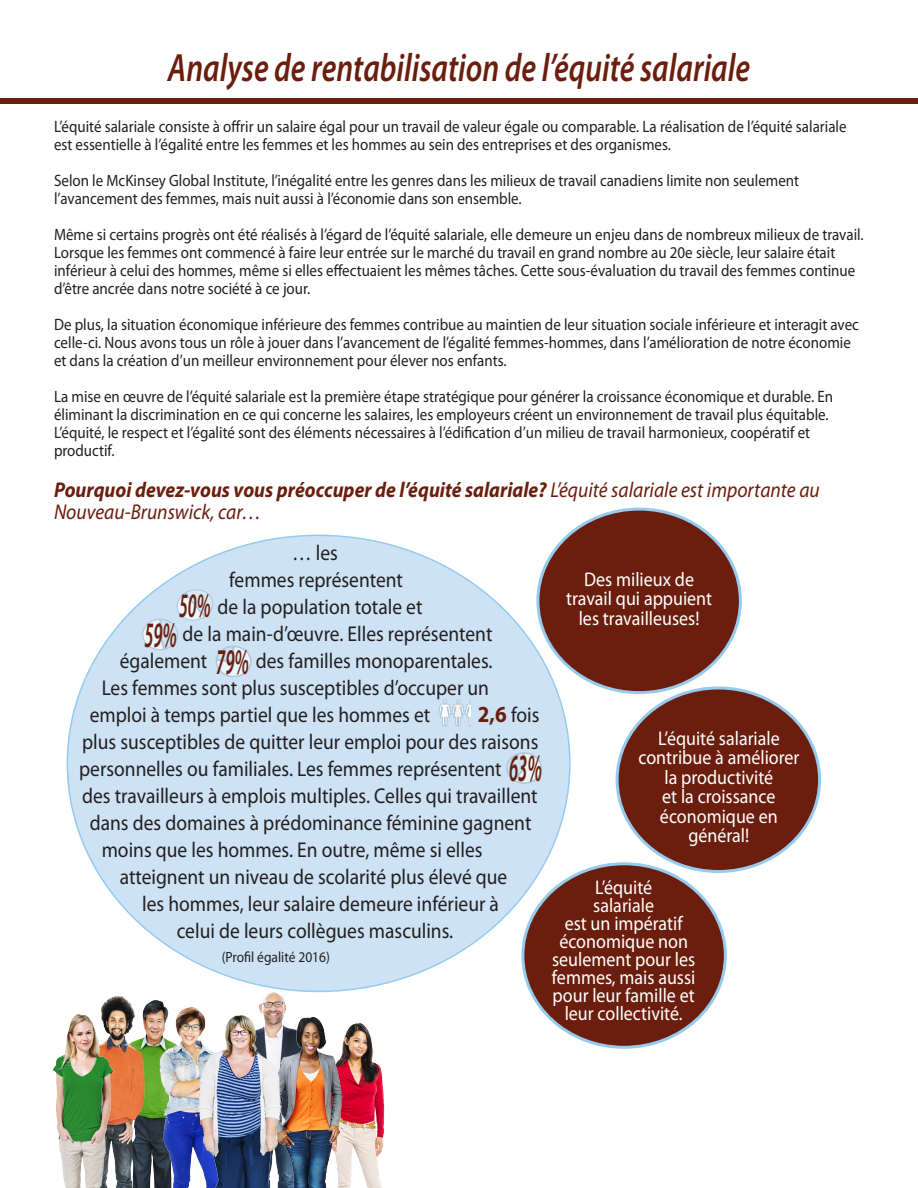
<style>
.page{position:relative;width:918px;height:1188px;background:#fff}
.page>*{position:absolute;margin:0;border:0;box-sizing:border-box;transform-origin:0 0}
.t1{font:italic 600 39.6px "Myriad Pro";color:#6b1e0d;scale:.77 1}
.t2{font:italic 600 38.55px "Myriad Pro";color:#6b1e0d;scale:.46 1}
.t3{font:italic 600 36.3px "Myriad Pro";color:#6b1e0d;scale:.48 1}
.t4{font:italic 600 36px "Myriad Pro";color:#6b1e0d;scale:.49 1}
.t5{font:italic 600 34.5px "Myriad Pro";color:#6b1e0d;scale:.49 1}
.t6{font:21.45px/27px "Myriad Pro";color:#231f20;text-align:center;scale:.91 1}
.t7{font:italic 21.45px/22.5px "Myriad Pro";color:#6b1e0d;scale:.91 1}
.t8{font:19.8px/19.5px "Myriad Pro";color:#fff;text-align:center;scale:.91 1}
.t9{font:16.5px/18px "Myriad Pro";color:#231f20;scale:.91 1}
.t10{font:14.85px "Myriad Pro";color:#231f20;scale:.91 1}
.s1{font-weight:700}
.s2{font-weight:700;font-size:23.1px;color:#6b1e0d}
</style>
<div class="page">
<img style="left:145px;top:1000px;width:17px;height:188px">
<img style="left:101px;top:996px;width:44px;height:192px">
<img style="left:344px;top:1023px;width:41px;height:165px">
<img style="left:241px;top:981px;width:61px;height:28px">
<img style="left:288px;top:1017px;width:56px;height:171px">
<img style="left:157px;top:1002px;width:40px;height:186px">
<img style="left:52px;top:1009px;width:64px;height:179px">
<img style="left:193px;top:1009px;width:95px;height:179px">
<div style="left:0;top:98px;width:918px;height:6px;background:#6b1e0d"></div>
<div style="left:538px;top:509px;width:202px;height:184px;background:#6b1e0d;border-radius:50%"></div>
<div style="left:67px;top:535px;width:503px;height:456px;background:#cde2f4;border-radius:50%"></div>
<svg style="left:142px;top:583px;width:110px;height:94px"></svg>
<svg style="left:438px;top:699px;width:33px;height:27px"></svg>
<svg style="left:506px;top:752px;width:36px;height:32px"></svg>
<div style="left:617px;top:688px;width:203px;height:184px;background:#6b1e0d;border-radius:50%"></div>
<div style="left:523px;top:864px;width:202px;height:183px;background:#6b1e0d;border-radius:50%"></div>
<p class="t1" style="left:168px;top:43px;width:758px">Analyse de rentabilisation de l’équité salariale</p>
<p class="t9" style="left:54px;top:118px;width:873px">L’équité salariale consiste à offrir un salaire égal pour un travail de valeur égale ou comparable. La réalisation de l’équité salariale est essentielle à l’égalité entre les femmes et les hommes au sein des entreprises et des organismes.</p>
<p class="t9" style="left:54px;top:172px;width:820px">Selon le McKinsey Global Institute, l’inégalité entre les genres dans les milieux de travail canadiens limite non seulement l’avancement des femmes, mais nuit aussi à l’économie dans son ensemble.</p>
<p class="t9" style="left:54px;top:226px;width:891px">Même si certains progrès ont été réalisés à l’égard de l’équité salariale, elle demeure un enjeu dans de nombreux milieux de travail.<br>Lorsque les femmes ont commencé à faire leur entrée sur le marché du travail en grand nombre au 20e siècle, leur salaire était inférieur à celui des hommes, même si elles effectuaient les mêmes tâches. Cette sous-évaluation du travail des femmes continue d’être ancrée dans notre société à ce jour.</p>
<p class="t9" style="left:54px;top:316px;width:886px">De plus, la situation économique inférieure des femmes contribue au maintien de leur situation sociale inférieure et interagit avec celle-ci. Nous avons tous un rôle à jouer dans l’avancement de l’égalité femmes-hommes, dans l’amélioration de notre économie et dans la création d’un meilleur environnement pour élever nos enfants.</p>
<p class="t9" style="left:54px;top:388px;width:858px">La mise en œuvre de l’équité salariale est la première étape stratégique pour générer la croissance économique et durable. En éliminant la discrimination en ce qui concerne les salaires, les employeurs créent un environnement de travail plus équitable.<br>L’équité, le respect et l’égalité sont des éléments nécessaires à l’édification d’un milieu de travail harmonieux, coopératif et productif.</p>
<p class="t7" style="left:54px;top:478px;width:843px"><span class="s1">Pourquoi devez-vous vous préoccuper de l’équité salariale?</span> L’équité salariale est importante au<br>Nouveau-Brunswick, car…</p>
<p class="t6" style="left:229px;top:539px;width:193px">… les<br>femmes représentent</p>
<p class="t5" style="left:179px;top:584px;width:66px">50%</p>
<p class="t6" style="left:218px;top:593px;width:227px">de la population totale et</p>
<p class="t4" style="left:144px;top:612px;width:68px">59%</p>
<p class="t6" style="left:120px;top:620px;width:411px;text-align:left;text-indent:63px">de la main-d’œuvre. Elles représentent également</p>
<p class="t3" style="left:216px;top:639px;width:70px">79%</p>
<p class="t6" style="left:256px;top:647px;width:262px">des familles monoparentales.</p>
<p class="t6" style="left:102px;top:674px;width:427px">Les femmes sont plus susceptibles d’occuper un</p>
<p class="t6" style="left:90px;top:701px;width:376px">emploi à temps partiel que les hommes et</p>
<p class="t6" style="left:79px;top:701px;width:507px;text-align:justify;text-indent:399px"><span class="s2">2,6</span> fois plus susceptibles de quitter leur emploi pour des raisons personnelles ou familiales. Les femmes représentent</p>
<p class="t2" style="left:509px;top:744px;width:73px">63%</p>
<p class="t6" style="left:82px;top:782px;width:502px">des travailleurs à emplois multiples. Celles qui travaillent</p>
<p class="t6" style="left:90px;top:809px;width:487px">dans des domaines à prédominance féminine gagnent</p>
<p class="t6" style="left:102px;top:836px;width:420px">moins que les hommes. En outre, même si elles</p>
<p class="t6" style="left:120px;top:863px;width:428px">atteignent un niveau de scolarité plus élevé que</p>
<p class="t6" style="left:142px;top:890px;width:394px">les hommes, leur salaire demeure inférieur à</p>
<p class="t6" style="left:177px;top:917px;width:306px">celui de leurs collègues masculins.</p>
<p class="t10" style="left:222px;top:948px;width:121px">(Profil égalité 2016)</p>
<p class="t8" style="left:566px;top:569px;width:162px">Des milieux de travail qui appuient les travailleuses!</p>
<p class="t8" style="left:638px;top:728px;width:178px">L’équité salariale contribue à améliorer la productivité<br>et la croissance économique en général!</p>
<p class="t8" style="left:552px;top:878px;width:159px;line-height:18px">L’équité<br>salariale<br>est un impératif économique non seulement pour les femmes, mais aussi pour leur famille et leur collectivité.</p>
</div>
